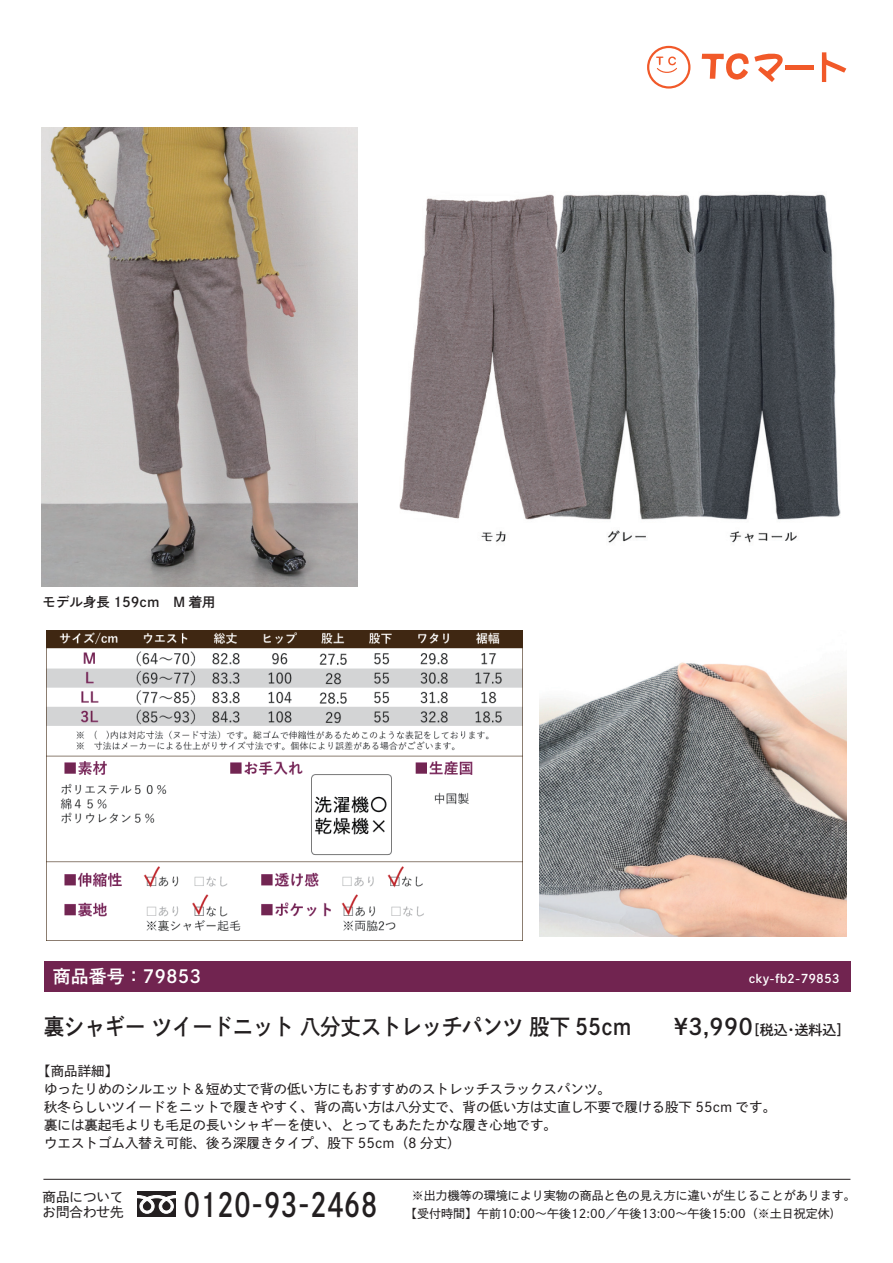
<style>
.page{position:relative;width:893px;height:1263px;background:#fff}
.page>*{position:absolute;margin:0;border:0;box-sizing:border-box;transform-origin:0 0}
.t1{font:32.55px "DNP Shuei Go Kin Std B";color:#231f20;scale:.8 1}
.t2{font:22.5px "DNP Shuei Go Kin Std B";color:#231f20;scale:.9 1}
.t3{font:18px "DNP Shuei Go Kin Std B";color:#fff}
.t4{font:13.95px "DNP Shuei Go Kin Std B";color:#231f20}
.t5{font:13.5px/18px "DNP Shuei Go Kin Std M";color:#231f20}
.t6{font:13.5px "DNP Shuei Go Kin Std B";color:#231f20}
.t7{font:12px "DNP Shuei Go Kin Std M";color:#231f20}
.t8{font:12px "DNP Shuei Go Kin Std B";color:#fff}
.s1{font-size:22.5px}
</style>
<div class="page">
<img style="left:399px;top:194px;width:442px;height:349px">
<img style="left:539px;top:662px;width:307px;height:275px">
<img style="left:46px;top:630px;width:477px;height:310px">
<img style="left:41px;top:128px;width:317px;height:459px">
<div style="left:44px;top:961px;width:806px;height:31px;background:#712450"></div>
<div style="left:137px;top:1191px;width:39px;height:26px;background:#231f20"></div>
<svg style="left:137px;top:1195px;width:39px;height:19px"></svg>
<hr style="left:43px;top:1179px;width:807px;height:1px;background:#231f20">
<svg style="left:822px;top:52px;width:24px;height:30px"></svg>
<svg style="left:702px;top:53px;width:81px;height:29px"></svg>
<div style="left:785px;top:65px;width:28px;height:5px;background:#f15929"></div>
<svg style="left:647px;top:46px;width:43px;height:43px"></svg>
<div style="left:649px;top:48px;width:39px;height:38px;background:#fff;border-radius:50%"></div>
<svg style="left:656px;top:56px;width:21px;height:17px"></svg>
<p class="t6" style="left:43px;top:592px;width:175px">モデル身長 159cm　M 着用</p>
<h3 class="t3" style="left:53px;top:964px;width:150px">商品番号：79853</h3>
<p class="t8" style="left:749px;top:970px;width:92px">cky-fb2-79853</p>
<h2 class="t2" style="left:44px;top:1011px;width:654px">裏シャギー ツイードニット 八分丈ストレッチパンツ 股下 55cm</h2>
<p class="t4" style="left:674px;top:1020px;width:178px"><span class="s1">¥3,990</span>［税込・送料込］</p>
<p class="t5" style="left:44px;top:1062px;width:734px;text-indent:-7px">【商品詳細】<br>ゆったりめのシルエット＆短め丈で背の低い方にもおすすめのストレッチスラックスパンツ。<br>秋冬らしいツイードをニットで履きやすく、背の高い方は八分丈で、背の低い方は丈直し不要で履ける股下 55cm です。裏には裏起毛よりも毛足の長いシャギーを使い、とってもあたたかな履き心地です。<br>ウエストゴム入替え可能、後ろ深履きタイプ、股下 55cm（8 分丈）</p>
<p class="t5" style="left:43px;top:1189px;width:82px;line-height:15px">商品についてお問合わせ先</p>
<h1 class="t1" style="left:184px;top:1182px;width:244px">0120-93-2468</h1>
<p class="t7" style="left:412px;top:1188px;width:445px">※出力機等の環境により実物の商品と色の見え方に違いが生じることがあります。</p>
<p class="t7" style="left:411px;top:1205px;width:436px">【受付時間】午前10:00～午後12:00／午後13:00～午後15:00（※土日祝定休)　</p>
</div>
